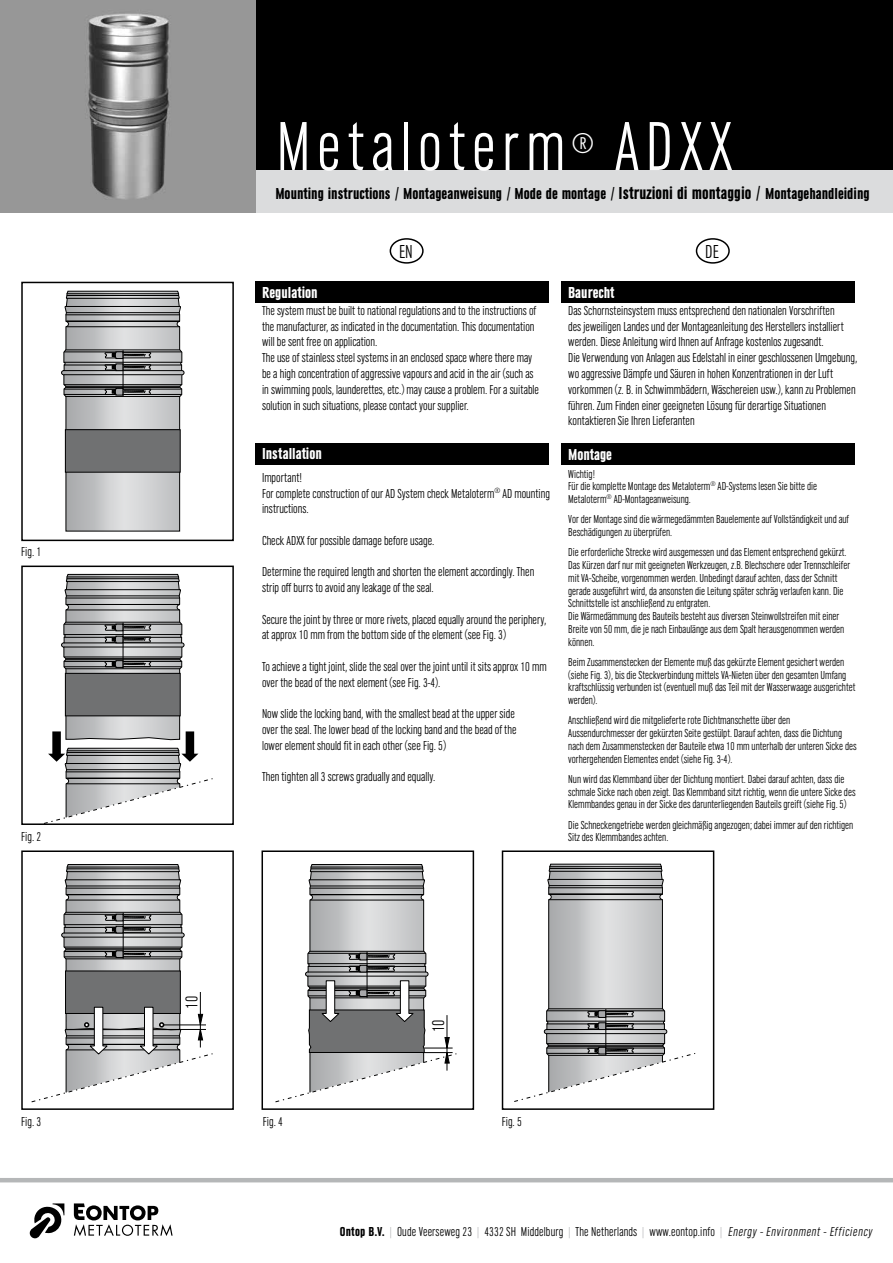
<style>
.page{position:relative;width:893px;height:1263px;background:#fff}
.page>*{position:absolute;margin:0;border:0;box-sizing:border-box;transform-origin:0 0}
.t1{font:300 72px "URW Grotesk Con";letter-spacing:.09em;color:#fff}
.t2{font:300 29.7px "URW Grotesk Con";color:#fff}
.t3{font:300 19.5px "URW Grotesk Con";color:#000}
.t4{font:300 18px "URW Grotesk Con";color:#000}
.t5{font:700 16.5px "URW Grotesk Con";color:#000}
.t6{font:700 16.5px "URW Grotesk Con";color:#fff}
.t7{font:300 13.5px/15.8px "URW Grotesk Con";color:#000}
.t8{font:300 12px/12.8px "URW Grotesk Con";color:#000}
.s1{font-size:18px}
.s2{font-weight:700}
.s3{color:#b5b7b8}
.s4{font-style:italic}
</style>
<div class="page">
<div style="left:0;top:0;width:893px;height:191px;background:#000"></div>
<div style="left:0;top:170px;width:893px;height:43px;background:#dbdcdd"></div>
<svg style="left:61px;top:290px;width:124px;height:242px;background:#a5a6a7"></svg>
<div style="left:21px;top:282px;width:213px;height:259px;border:2px solid #000"></div>
<img style="left:0;top:0;width:255px;height:213px">
<div style="left:255px;top:282px;width:294px;height:21px;background:#000"></div>
<div style="left:561px;top:282px;width:294px;height:21px;background:#000"></div>
<div style="left:255px;top:444px;width:294px;height:21px;background:#000"></div>
<div style="left:561px;top:444px;width:294px;height:21px;background:#000"></div>
<svg style="left:48px;top:573px;width:165px;height:249px"></svg>
<div style="left:21px;top:565px;width:213px;height:260px;border:2px solid #000"></div>
<svg style="left:31px;top:864px;width:182px;height:239px"></svg>
<div style="left:21px;top:850px;width:213px;height:260px;border:2px solid #000"></div>
<svg style="left:275px;top:864px;width:182px;height:239px"></svg>
<div style="left:261px;top:850px;width:213px;height:260px;border:2px solid #000"></div>
<svg style="left:514px;top:863px;width:182px;height:239px"></svg>
<div style="left:502px;top:850px;width:212px;height:260px;border:2px solid #000"></div>
<div style="left:390px;top:238px;width:34px;height:26px;border:2px solid #000;border-radius:50%"></div>
<div style="left:696px;top:238px;width:34px;height:26px;border:2px solid #000;border-radius:50%"></div>
<svg style="left:74px;top:1203px;width:99px;height:33px"></svg>
<svg style="left:30px;top:1203px;width:34px;height:35px"></svg>
<hr style="left:0;top:1178px;width:893px;height:4px;background:#b5b7b8">
<h1 class="t1" style="left:276px;top:110px;width:290px">Metaloterm</h1>
<h2 class="t2" style="left:572px;top:128px;width:24px">®</h2>
<h1 class="t1" style="left:615px;top:110px;width:119px">ADXX</h1>
<p class="t5" style="left:275px;top:185px;width:596px">Mounting instructions / Montageanweisung / Mode de montage / <span class="s1">Istruzioni di montaggio /</span> Montagehandleiding</p>
<h3 class="t3" style="left:399px;top:241px;width:15px">EN</h3>
<h3 class="t3" style="left:705px;top:241px;width:15px">DE</h3>
<p class="t6" style="left:262px;top:283px;width:57px">Regulation</p>
<p class="t7" style="left:262px;top:303px;width:279px">The system must be built to national regulations and to the instructions of the manufacturer, as indicated in the documentation. This documentation will be sent free on application.<br>The use of stainless steel systems in an enclosed space where there may be a high concentration of aggressive vapours and acid in the air (such as in swimming pools, launderettes, etc.) may cause a problem. For a suitable solution in such situations, please contact your supplier.</p>
<p class="t6" style="left:262px;top:445px;width:61px">Installation</p>
<p class="t7" style="left:262px;top:470px;width:289px">Important!<br>For complete construction of our AD System check Metaloterm<sup>®</sup> AD mounting instructions.</p>
<p class="t7" style="left:262px;top:533px;width:174px">Check ADXX for possible damage before usage.</p>
<p class="t7" style="left:262px;top:564px;width:274px">Determine the required length and shorten the element accordingly. Then strip off burrs to avoid any leakage of the seal.</p>
<p class="t7" style="left:262px;top:611px;width:286px">Secure the joint by three or more rivets, placed equally around the periphery, at approx 10 mm from the bottom side of the element (see Fig. 3)</p>
<p class="t7" style="left:262px;top:659px;width:286px">To achieve a tight joint, slide the seal over the joint until it sits approx 10 mm over the bead of the next element (see Fig. 3-4).</p>
<p class="t7" style="left:262px;top:706px;width:256px">Now slide the locking band, with the smallest bead at the upper side over the seal. The lower bead of the locking band and the bead of the lower element should fit in each other (see Fig. 5)</p>
<p class="t7" style="left:262px;top:769px;width:175px">Then tighten all 3 screws gradually and equally.</p>
<p class="t6" style="left:568px;top:283px;width:48px">Baurecht</p>
<p class="t7" style="left:568px;top:303px;width:291px">Das Schornsteinsystem muss entsprechend den nationalen Vorschriften<br>des jeweiligen Landes und der Montageanleitung des Herstellers installiert werden. Diese Anleitung wird Ihnen auf Anfrage kostenlos zugesandt.<br>Die Verwendung von Anlagen aus Edelstahl in einer geschlossenen Umgebung, wo aggressive Dämpfe und Säuren in hohen Konzentrationen in der Luft vorkommen (z. B. in Schwimmbädern, Wäschereien usw.), kann zu Problemen führen. Zum Finden einer geeigneten Lösung für derartige Situationen kontaktieren Sie Ihren Lieferanten</p>
<p class="t8" style="left:568px;top:468px;width:250px">Wichtig!<br>Für die komplette Montage des Metaloterm<sup>®</sup> AD-Systems lesen Sie bitte die<br>Metaloterm<sup>®</sup> AD-Montageanweisung.</p>
<p class="t8" style="left:568px;top:513px;width:282px">Vor der Montage sind die wärmegedämmten Bauelemente auf Vollständigkeit und auf<br>Beschädigungen zu überprüfen.</p>
<p class="t8" style="left:568px;top:546px;width:283px">Die erforderliche Strecke wird ausgemessen und das Element entsprechend gekürzt.<br>Das Kürzen darf nur mit geeigneten Werkzeugen, z.B. Blechschere oder Trennschleifer mit VA-Scheibe, vorgenommen werden. Unbedingt darauf achten, dass der Schnitt gerade ausgeführt wird, da ansonsten die Leitung später schräg verlaufen kann. Die Schnittstelle ist anschließend zu entgraten.<br>Die Wärmedämmung des Bauteils besteht aus diversen Steinwollstreifen mit einer Breite von 50 mm, die je nach Einbaulänge aus dem Spalt herausgenommen werden können.</p>
<p class="t8" style="left:568px;top:656px;width:289px">Beim Zusammenstecken der Elemente muß das gekürzte Element gesichert werden (siehe Fig. 3), bis die Steckverbindung mittels VA-Nieten über den gesamten Umfang kraftschlüssig verbunden ist (eventuell muß das Teil mit der Wasserwaage ausgerichtet werden).</p>
<p class="t8" style="left:568px;top:714px;width:290px">Anschließend wird die mitgelieferte rote Dichtmanschette über den Aussendurchmesser der gekürzten Seite gestülpt. Darauf achten, dass die Dichtung nach dem Zusammenstecken der Bauteile etwa 10 mm unterhalb der unteren Sicke des vorhergehenden Elementes endet (siehe Fig. 3-4).</p>
<p class="t8" style="left:568px;top:773px;width:289px">Nun wird das Klemmband über der Dichtung montiert. Dabei darauf achten, dass die schmale Sicke nach oben zeigt. Das Klemmband sitzt richtig, wenn die untere Sicke des<br>Klemmbandes genau in der Sicke des darunterliegenden Bauteils greift (siehe Fig. 5)</p>
<p class="t8" style="left:568px;top:818px;width:287px">Die Schneckengetriebe werden gleichmäßig angezogen; dabei immer auf den richtigen</p>
<p class="t7" style="left:21px;top:544px;width:22px">Fig.1</p>
<p class="t7" style="left:21px;top:828px;width:22px">Fig.2</p>
<p class="t8" style="left:568px;top:831px;width:102px">Sitz des Klemmbandes achten.</p>
<h3 class="t4" style="left:182px;top:1004px;width:25px;rotate:-90deg">1010</h3>
<h3 class="t4" style="left:182px;top:1009px;width:14px;rotate:-90deg">10</h3>
<h3 class="t4" style="left:428px;top:1028px;width:25px;rotate:-90deg">1010</h3>
<h3 class="t4" style="left:428px;top:1032px;width:14px;rotate:-90deg">10</h3>
<p class="t7" style="left:21px;top:1113px;width:22px">Fig.3</p>
<p class="t7" style="left:263px;top:1113px;width:22px">Fig.4</p>
<p class="t7" style="left:502px;top:1113px;width:22px">Fig.5</p>
<p class="t7" style="left:340px;top:1223px;width:536px"><span class="s2">Ontop B.V.</span> <span class="s3">|</span> Oude Veerseweg 23 <span class="s3">|</span> 4332 SH Middelburg <span class="s3">|</span> The Netherlands <span class="s3">|</span> www.eontop.info <span class="s3">|</span> <span class="s4">Energy - Environment - Efficiency</span></p>
</div>
